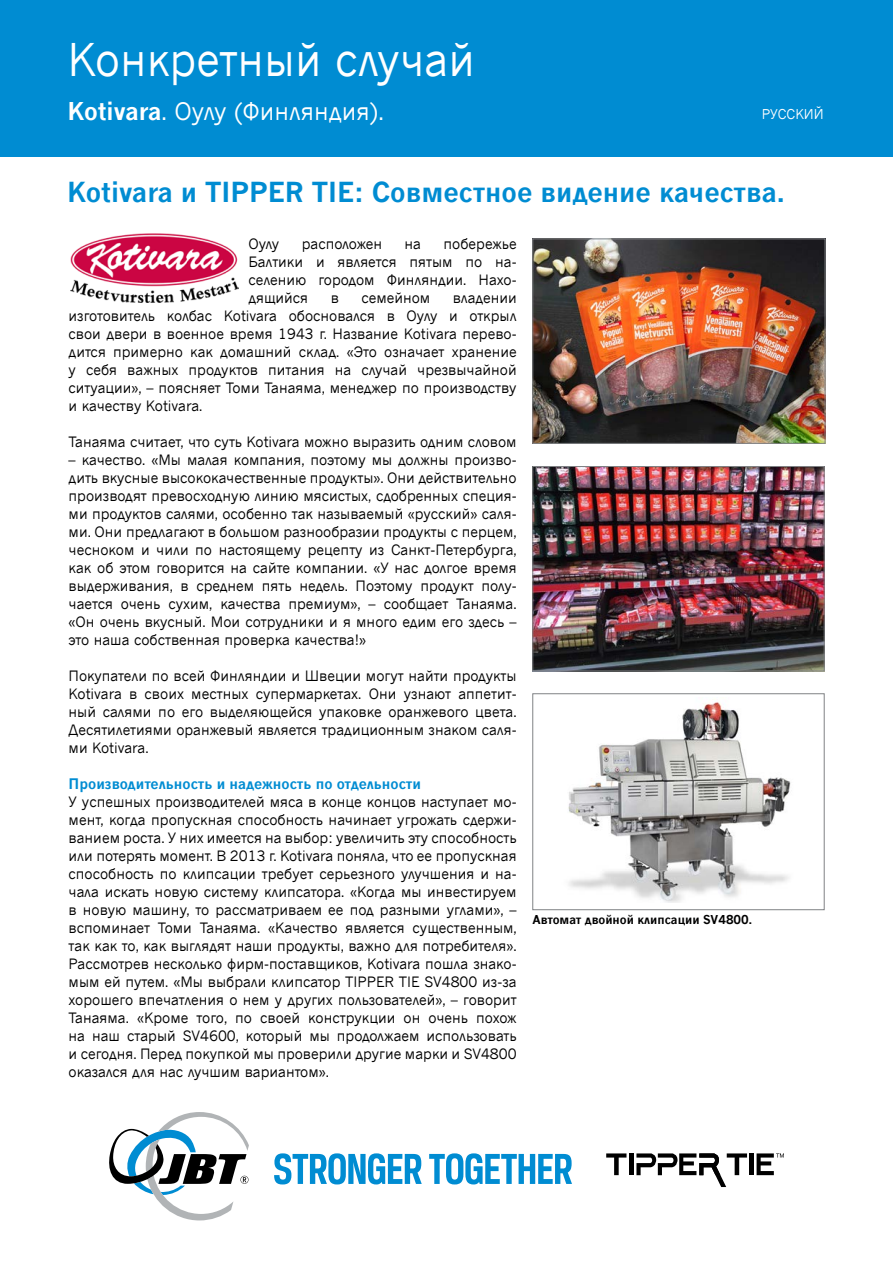
<style>
.page{position:relative;width:893px;height:1263px;background:#fff}
.page>*{position:absolute;margin:0;border:0;box-sizing:border-box;transform-origin:0 0}
.t1{font:45px "News Gothic Cyr";color:#fff}
.t2{font:700 27px "News Gothic Cyr";color:#008cd2}
.t3{font:24px "News Gothic Cyr";color:#fff}
.t4{font:14.25px/18px "News Gothic Cyr";color:#000;text-align:justify}
.t5{font:700 14.25px "News Gothic Cyr";color:#008cd2}
.t6{font:13.5px "News Gothic Cyr";color:#fff}
.t7{font:700 12px "News Gothic Cyr";color:#000}
.s1{font-weight:700}
.s2{font-family:"News Gothic MT Pro"}
</style>
<div class="page">
<div style="left:0;top:0;width:893px;height:157px;background:#008cd2"></div>
<svg style="left:606px;top:1153px;width:20px;height:22px"></svg>
<hr style="left:629px;top:1153px;width:4px;height:22px;background:#000">
<svg style="left:757px;top:1153px;width:27px;height:22px"></svg>
<div style="left:749px;top:1153px;width:5px;height:22px;background:#000"></div>
<svg style="left:636px;top:1153px;width:111px;height:34px"></svg>
<svg style="left:274px;top:1153px;width:148px;height:31px"></svg>
<svg style="left:429px;top:1153px;width:143px;height:31px"></svg>
<svg style="left:109px;top:1112px;width:140px;height:108px"></svg>
<img style="left:534px;top:468px;width:289px;height:201px">
<div style="left:532px;top:466px;width:293px;height:205px;border:1px solid #808285"></div>
<img style="left:568px;top:702px;width:223px;height:200px">
<div style="left:532px;top:693px;width:293px;height:217px;border:1px solid #808285"></div>
<img style="left:534px;top:240px;width:289px;height:202px">
<div style="left:532px;top:238px;width:293px;height:206px;border:1px solid #808285"></div>
<img style="left:70px;top:233px;width:168px;height:69px">
<h1 class="t1" style="left:68px;top:33px;width:409px">Конкретный случай</h1>
<h3 class="t3" style="left:68px;top:97px;width:318px"><span class="s1">Kotivara</span><span class="s2">.</span> Оулу (Финляндия).</h3>
<p class="t6" style="left:762px;top:106px;width:64px">РУССКИЙ</p>
<h2 class="t2" style="left:67px;top:176px;width:719px">Kotivara и TIPPER TIE: Совместное видение качества.</h2>
<p class="t4" style="left:248px;top:235px;width:270px;text-indent:195px">побережье Балтики и является пятым по на&shy;селению городом Финляндии. Нахо&shy;дящийся</p>
<p class="t4" style="left:248px;top:235px;width:32px">Оулу</p>
<p class="t4" style="left:302px;top:235px;width:82px">расположен</p>
<p class="t4" style="left:405px;top:235px;width:18px">на</p>
<p class="t4" style="left:331px;top:289px;width:10px">в</p>
<p class="t4" style="left:361px;top:289px;width:70px">семейном</p>
<p class="t4" style="left:69px;top:289px;width:450px;text-indent:384px">владении изготовитель колбас Kotivara обосновался в Оулу и открыл свои двери в военное время 1943 г. Название Kotivara перево&shy;дится примерно как домашний склад. «Это означает хранение у себя важных продуктов питания на случай чрезвычайной ситуации», – поясняет Томи Танаяма, менеджер по производству и качеству Kotivara.</p>
<p class="t4" style="left:69px;top:433px;width:450px">Танаяма считает, что суть Kotivara можно выразить одним словом</p>
<p class="t4" style="left:69px;top:451px;width:450px">– качество. «Мы малая компания, поэтому мы должны произво&shy;дить вкусные высококачественные продукты». Они действительно производят превосходную линию мясистых, сдобренных специя&shy;ми продуктов салями, особенно так называемый «русский» саля&shy;ми. Они предлагают в большом разнообразии продукты с перцем, чесноком и чили по настоящему рецепту из Санкт-Петербурга, как об этом говорится на сайте компании. «У нас долгое время выдерживания, в среднем пять недель. Поэтому продукт полу&shy;чается очень сухим, качества премиум», – сообщает Танаяма. «Он очень вкусный. Мои сотрудники и я много едим его здесь – это наша собственная проверка качества!»</p>
<p class="t4" style="left:69px;top:667px;width:450px">Покупатели по всей Финляндии и Швеции могут найти продукты Kotivara в своих местных супермаркетах. Они узнают аппетит&shy;ный салями по его выделяющейся упаковке оранжевого цвета.<br>Десятилетиями оранжевый является традиционным знаком саля&shy;ми Kotivara.</p>
<p class="t5" style="left:69px;top:775px;width:354px">Производительность и надежность по отдельности</p>
<p class="t4" style="left:69px;top:793px;width:450px">У успешных производителей мяса в конце концов наступает мо&shy;мент, когда пропускная способность начинает угрожать сдержи&shy;ванием роста. У них имеется на выбор: увеличить эту способность или потерять момент. В 2013 г. Kotivara поняла, что ее пропускная способность по клипсации требует серьезного улучшения и на&shy;чала искать новую систему клипсатора. «Когда мы инвестируем в новую машину, то рассматриваем ее под разными углами», – вспоминает Томи Танаяма. «Качество является существенным, так как то, как выглядят наши продукты, важно для потребителя».<br>Рассмотрев несколько фирм-поставщиков, Kotivara пошла знако&shy;мым ей путем. «Мы выбрали клипсатор TIPPER TIE SV4800 из-за хорошего впечатления о нем у других пользователей», – говорит Танаяма. «Кроме того, по своей конструкции он очень похож на наш старый SV4600, который мы продолжаем использовать и сегодня. Перед покупкой мы проверили другие марки и SV4800 оказался для нас лучшим вариантом».</p>
<p class="t7" style="left:532px;top:913px;width:221px">Автомат двойной клипсации SV4800.</p>
</div>
